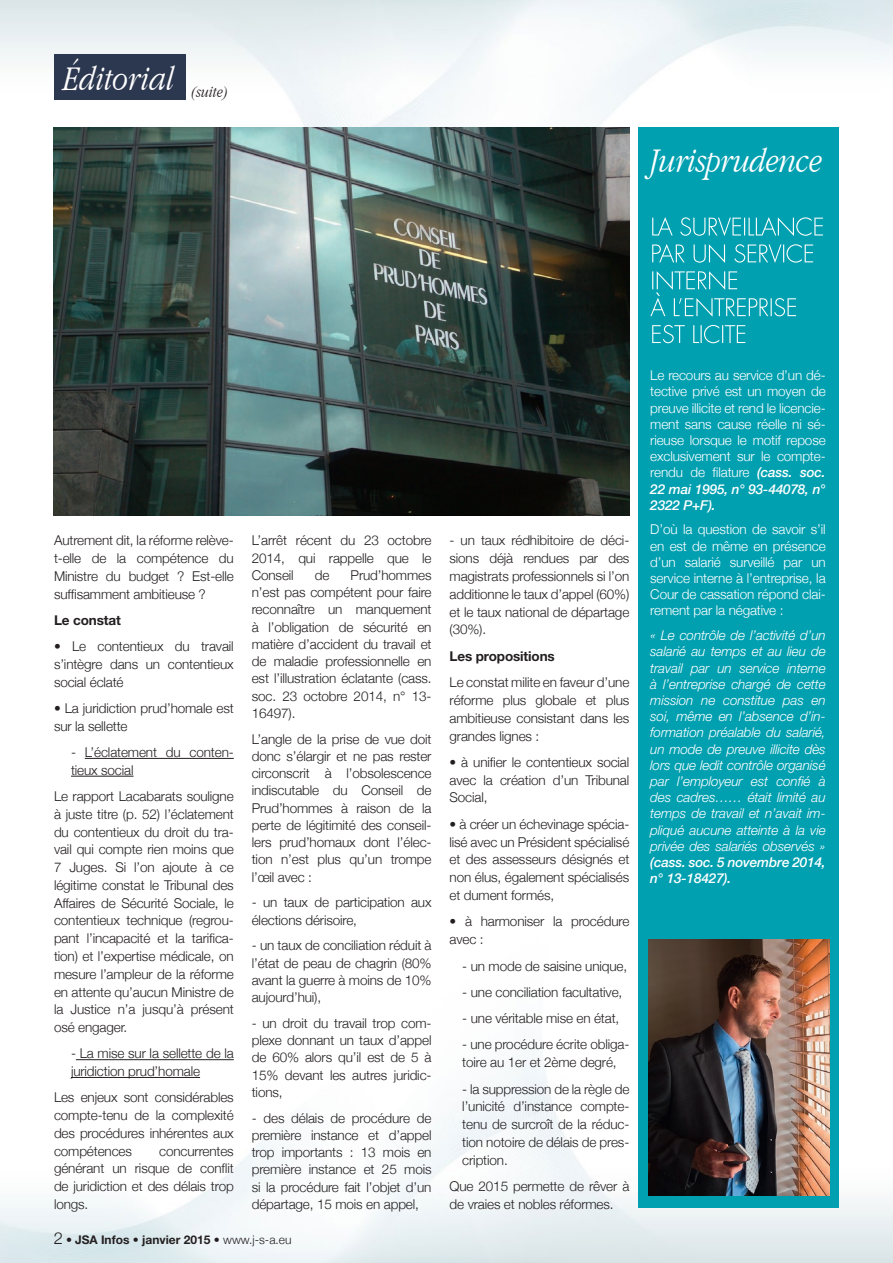
<style>
.page{position:relative;width:893px;height:1263px;background:#fff}
.page>*{position:absolute;margin:0;border:0;box-sizing:border-box;transform-origin:0 0}
.t1{font:italic 300 condensed 36px "Garamond";letter-spacing:-.01em;color:#fff}
.t2{font:italic 300 condensed 16.5px "Garamond";color:#231f20}
.t3{font:300 13.5px/17.2px "Helvetica Neue";letter-spacing:-.01em;color:#231f20;text-align:justify}
.t4{font:italic 300 13.5px/16.2px "Helvetica Neue";letter-spacing:-.01em;color:#fff;text-align:justify}
.t5{font:300 13.5px/16.2px "Helvetica Neue";letter-spacing:-.01em;color:#fff;text-align:justify}
.t6{font:700 13.5px "Helvetica Neue";letter-spacing:-.01em;color:#231f20}
.t7{font:700 12px "Helvetica Neue";color:#231f20}
.s1{font-weight:300;font-size:16.5px}
.s2{font-weight:300}
.s3{font-weight:500;font-style:italic}
.s4{font-weight:500}
</style>
<div class="page">
<img style="left:0;top:0;width:893px;height:438px">
<div style="left:54px;top:54px;width:132px;height:45px;background:#2c3750"></div>
<div style="left:638px;top:128px;width:201px;height:1080px;background:#00a0b0"></div>
<hr style="left:85px;top:758px;width:149px;height:1px;background:#231f20">
<hr style="left:71px;top:776px;width:63px;height:1px;background:#231f20">
<hr style="left:76px;top:1059px;width:158px;height:1px;background:#231f20">
<hr style="left:71px;top:1077px;width:129px;height:1px;background:#231f20">
<img style="left:54px;top:128px;width:575px;height:387px">
<svg style="left:652px;top:325px;width:93px;height:18px"></svg>
<svg style="left:650px;top:271px;width:146px;height:46px"></svg>
<svg style="left:652px;top:244px;width:161px;height:19px"></svg>
<svg style="left:652px;top:217px;width:171px;height:19px"></svg>
<img style="left:648px;top:940px;width:181px;height:255px">
<p class="t1" style="left:64px;top:58px;width:113px">Éditorial</p>
<p class="t2" style="left:191px;top:83px;width:38px">(suite)</p>
<p class="t1" style="left:650px;top:140px;width:174px">Jurisprudence</p>
<p class="t3" style="left:54px;top:531px;width:181px;line-height:17.7px">Autrement dit, la réforme relève&shy;t-elle de la compétence du Ministre du budget ? Est-elle suffisamment ambitieuse ?</p>
<p class="t6" style="left:54px;top:612px;width:68px">Le constat</p>
<p class="t3" style="left:54px;top:637px;width:181px;line-height:17.7px">• Le contentieux du travail s’intègre dans un contentieux social éclaté</p>
<p class="t3" style="left:54px;top:699px;width:181px;line-height:17.7px">• La juridiction prud’homale est sur la sellette</p>
<p class="t3" style="left:71px;top:743px;width:164px;line-height:17.7px">- L’éclatement du conten&shy;tieux social</p>
<p class="t3" style="left:54px;top:787px;width:181px;line-height:17.7px">Le rapport Lacabarats souligne à juste titre (p. 52) l’éclatement du contentieux du droit du tra&shy;vail qui compte rien moins que 7 Juges. Si l’on ajoute à ce légitime constat le Tribunal des Affaires de Sécurité Sociale, le contentieux technique (regrou&shy;pant l’incapacité et la tarifica&shy;tion) et l’expertise médicale, on mesure l’ampleur de la réforme en attente qu’aucun Ministre de la Justice n’a jusqu’à présent osé engager.</p>
<p class="t3" style="left:71px;top:1044px;width:164px;line-height:17.7px">- La mise sur la sellette de la juridiction prud’homale</p>
<p class="t3" style="left:54px;top:1088px;width:181px;line-height:17.7px">Les enjeux sont considérables compte-tenu de la complexité des procédures inhérentes aux compétences</p>
<p class="t3" style="left:54px;top:1142px;width:181px;line-height:17.7px;text-indent:105px">concurrentes générant un risque de conflit de juridiction et des délais trop longs.</p>
<p class="t3" style="left:252px;top:532px;width:181px">L’arrêt récent du 23 octobre 2014, qui rappelle que le Conseil</p>
<p class="t3" style="left:252px;top:566px;width:181px;text-indent:99px">Prud’hommes n’est pas compétent pour faire reconnaître un manquement à l’obligation de sécurité en matière d’accident du travail et de maladie professionnelle en est l’illustration éclatante (cass. soc. 23 octobre 2014, n° 13- 16497).</p>
<p class="t3" style="left:252px;top:730px;width:181px">L’angle de la prise de vue doit donc s’élargir et ne pas rester circonscrit à l’obsolescence indiscutable du Conseil de Prud’hommes à raison de la perte de légitimité des conseil&shy;lers prud’homaux dont l’élec&shy;tion n’est plus qu’un trompe l’œil avec :</p>
<p class="t3" style="left:252px;top:894px;width:181px">- un taux de participation aux élections dérisoire,</p>
<p class="t3" style="left:252px;top:937px;width:181px">- un taux de conciliation réduit à l’état de peau de chagrin (80% avant la guerre à moins de 10% aujourd’hui),</p>
<p class="t3" style="left:252px;top:1014px;width:181px">- un droit du travail trop com&shy;plexe donnant un taux d’appel de 60% alors qu’il est de 5 à 15% devant les autres juridic&shy;tions,</p>
<p class="t3" style="left:252px;top:1109px;width:181px">- des délais de procédure de première instance et d’appel trop importants : 13 mois en première instance et 25 mois si la procédure fait l’objet d’un départage, 15 mois en appel,</p>
<p class="t3" style="left:315px;top:566px;width:16px">de</p>
<p class="t7" style="left:54px;top:1232px;width:239px"><span class="s1">2</span> <span class="s2">•</span> JSA Infos • janvier 2015 <span class="s2">• www.j-s-a.eu</span></p>
<p class="t3" style="left:450px;top:531px;width:181px;line-height:17.9px">- un taux rédhibitoire de déci&shy;sions déjà rendues par des magistrats professionnels si l’on additionne le taux d’appel (60%) et le taux national de départage (30%).</p>
<p class="t6" style="left:450px;top:648px;width:107px">Les propositions</p>
<p class="t3" style="left:450px;top:673px;width:181px;line-height:17.9px">Le constat milite en faveur d’une réforme plus globale et plus ambitieuse consistant dans les grandes lignes :</p>
<p class="t3" style="left:450px;top:753px;width:181px;line-height:17.9px">• à unifier le contentieux social avec la création d’un Tribunal Social,</p>
<p class="t3" style="left:450px;top:815px;width:181px;line-height:17.9px">• à créer un échevinage spécia&shy;lisé avec un Président spécialisé et des assesseurs désignés et non élus, également spécialisés et dument formés,</p>
<p class="t3" style="left:450px;top:912px;width:181px;line-height:17.9px">• à harmoniser la procédure avec :</p>
<p class="t3" style="left:462px;top:957px;width:166px">- un mode de saisine unique,</p>
<p class="t3" style="left:462px;top:983px;width:161px">- une conciliation facultative,</p>
<p class="t3" style="left:462px;top:1009px;width:159px">- une véritable mise en état,</p>
<p class="t3" style="left:462px;top:1035px;width:169px;line-height:17.9px">- une procédure écrite obliga&shy;toire au 1er et 2ème degré,</p>
<p class="t3" style="left:462px;top:1079px;width:169px;line-height:17.9px">- la suppression de la règle de l’unicité d’instance compte&shy;tenu de surcroît de la réduc&shy;tion notoire de délais de pres&shy;cription.</p>
<p class="t3" style="left:450px;top:1177px;width:181px;line-height:17.9px">Que 2015 permette de rêver à de vraies et nobles réformes.</p>
<p class="t5" style="left:650px;top:367px;width:177px">Le recours au service d’un dé&shy;tective privé est un moyen de preuve illicite et rend le licencie&shy;ment sans cause réelle ni sé&shy;rieuse lorsque le motif repose exclusivement sur le compte&shy;rendu de filature <span class="s3">(cass. soc.<br>22 mai 1995, n° 93-44078, n° 2322 P+F).</span></p>
<p class="t5" style="left:650px;top:521px;width:177px">D’où la question de savoir s’il en est de même en présence d’un salarié surveillé par un service interne à l’entreprise, la Cour de cassation répond clai&shy;rement par la négative :</p>
<p class="t4" style="left:650px;top:627px;width:177px">« Le contrôle de l’activité d’un salarié au temps et au lieu de travail par un service interne à l’entreprise chargé de cette mission ne constitue pas en soi, même en l’absence d’in&shy;formation préalable du salarié, un mode de preuve illicite dès lors que ledit contrôle organisé par l’employeur est confié à des cadres…… était limité au temps de travail et n’avait im&shy;pliqué aucune atteinte à la vie privée des salariés observés » <span class="s4">(cass. soc. 5 novembre 2014, n° 13-18427).</span></p>
</div>
